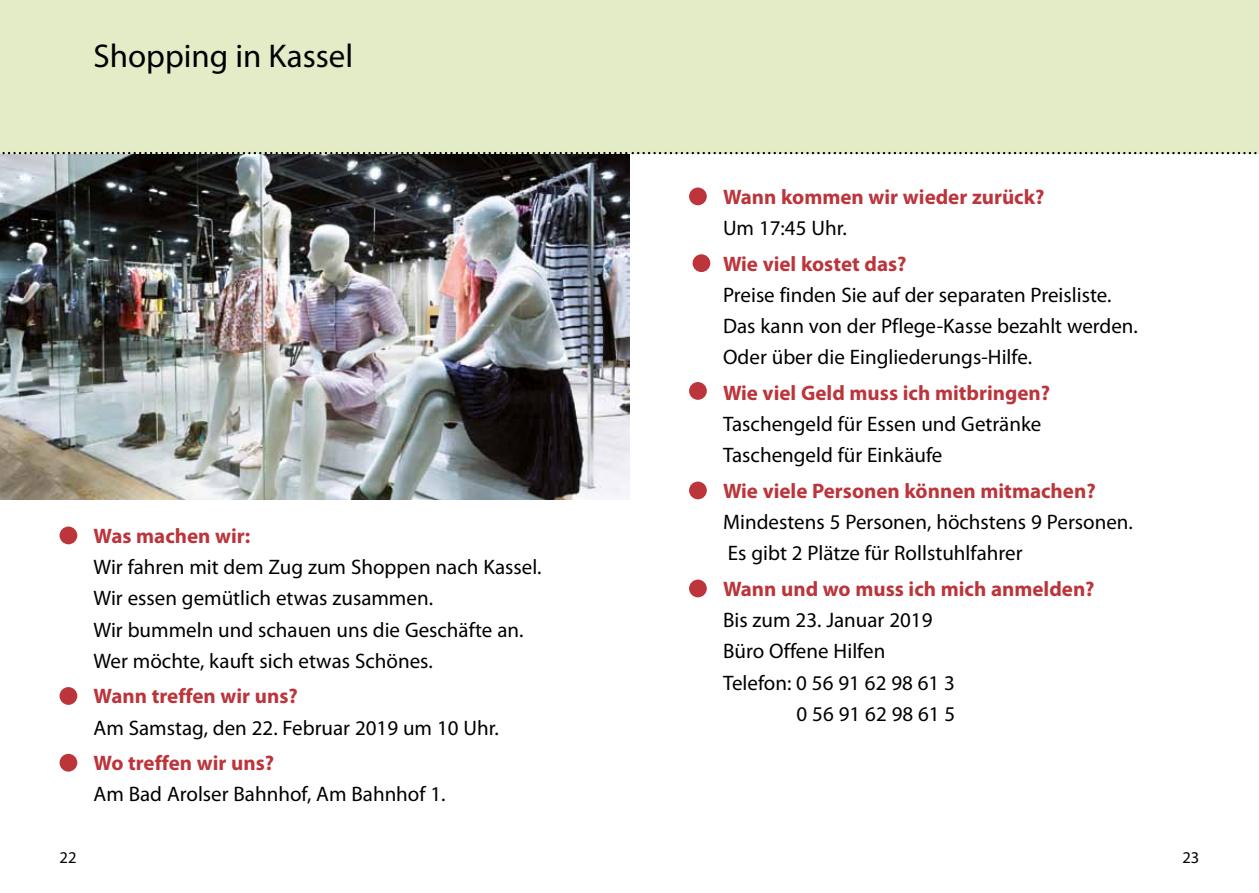
<style>
.page{position:relative;width:1259px;height:893px;background:#fff}
.page>*{position:absolute;margin:0;border:0;box-sizing:border-box;transform-origin:0 0}
.t1{font:33px "Myriad Pro";color:#000}
.t2{font:21px/31.2px "Myriad Pro";color:#000}
.t3{font:700 21px "Myriad Pro";color:#bb353b}
.t4{font:16.5px "Myriad Pro";color:#000}
</style>
<div class="page">
<div style="left:60px;top:527px;width:17px;height:17px;background:#bb353b;border-radius:50%"></div>
<div style="left:60px;top:687px;width:17px;height:18px;background:#bb353b;border-radius:50%"></div>
<div style="left:60px;top:754px;width:17px;height:18px;background:#bb353b;border-radius:50%"></div>
<img style="left:0;top:154px;width:629px;height:346px">
<div style="left:689px;top:188px;width:18px;height:17px;background:#bb353b;border-radius:50%"></div>
<div style="left:692px;top:254px;width:18px;height:18px;background:#bb353b;border-radius:50%"></div>
<div style="left:689px;top:382px;width:18px;height:18px;background:#bb353b;border-radius:50%"></div>
<div style="left:689px;top:482px;width:18px;height:17px;background:#bb353b;border-radius:50%"></div>
<div style="left:689px;top:580px;width:18px;height:17px;background:#bb353b;border-radius:50%"></div>
<div style="left:629px;top:0;width:630px;height:153px;background:#e3ecc6"></div>
<div style="left:0;top:0;width:629px;height:153px;background:#e3ecc6"></div>
<svg style="left:0;top:152px;width:1259px;height:2px"></svg>
<h1 class="t1" style="left:94px;top:36px;width:261px">Shopping in Kassel</h1>
<p class="t3" style="left:94px;top:522px;width:158px">Was machen wir:</p>
<p class="t2" style="left:94px;top:551px;width:449px">Wir fahren mit dem Zug zum Shoppen nach Kassel.<br>Wir essen gemütlich etwas zusammen.<br>Wir bummeln und schauen uns die Geschäfte an.<br>Wer möchte, kauft sich etwas Schönes.</p>
<p class="t3" style="left:94px;top:683px;width:206px">Wann treffen wir uns?</p>
<p class="t2" style="left:94px;top:712px;width:407px">Am Samstag, den 22. Februar 2019 um 10 Uhr.</p>
<p class="t3" style="left:94px;top:749px;width:182px">Wo treffen wir uns?</p>
<p class="t2" style="left:94px;top:778px;width:353px">Am Bad Arolser Bahnhof, Am Bahnhof 1.</p>
<p class="t3" style="left:723px;top:183px;width:323px">Wann kommen wir wieder zurück?</p>
<p class="t2" style="left:723px;top:212px;width:125px">Um 17:45 Uhr.</p>
<p class="t3" style="left:723px;top:250px;width:185px">Wie viel kostet das?</p>
<p class="t2" style="left:723px;top:279px;width:416px">Preise finden Sie auf der separaten Preisliste.<br>Das kann von der Pflege-Kasse bezahlt werden.<br>Oder über die Eingliederungs-Hilfe.</p>
<p class="t3" style="left:723px;top:379px;width:329px">Wie viel Geld muss ich mitbringen?</p>
<p class="t2" style="left:723px;top:408px;width:320px">Taschengeld für Essen und Getränke<br>Taschengeld für Einkäufe</p>
<p class="t3" style="left:723px;top:477px;width:374px">Wie viele Personen können mitmachen?</p>
<p class="t2" style="left:723px;top:506px;width:411px">Mindestens 5 Personen, höchstens 9 Personen.<br>Es gibt 2 Plätze für Rollstuhlfahrer</p>
<p class="t3" style="left:723px;top:575px;width:373px">Wann und wo muss ich mich anmelden?</p>
<p class="t2" style="left:723px;top:604px;width:211px">Bis zum 23. Januar 2019</p>
<p class="t2" style="left:723px;top:635px;width:164px">Büro Offene Hilfen</p>
<p class="t2" style="left:723px;top:667px;width:233px">Telefon: 0 56 91 62 98 61 3</p>
<p class="t2" style="left:796px;top:698px;width:160px">0 56 91 62 98 61 5</p>
<p class="t4" style="left:60px;top:847px;width:18px">22</p>
<p class="t4" style="left:1182px;top:847px;width:18px">23</p>
</div>
